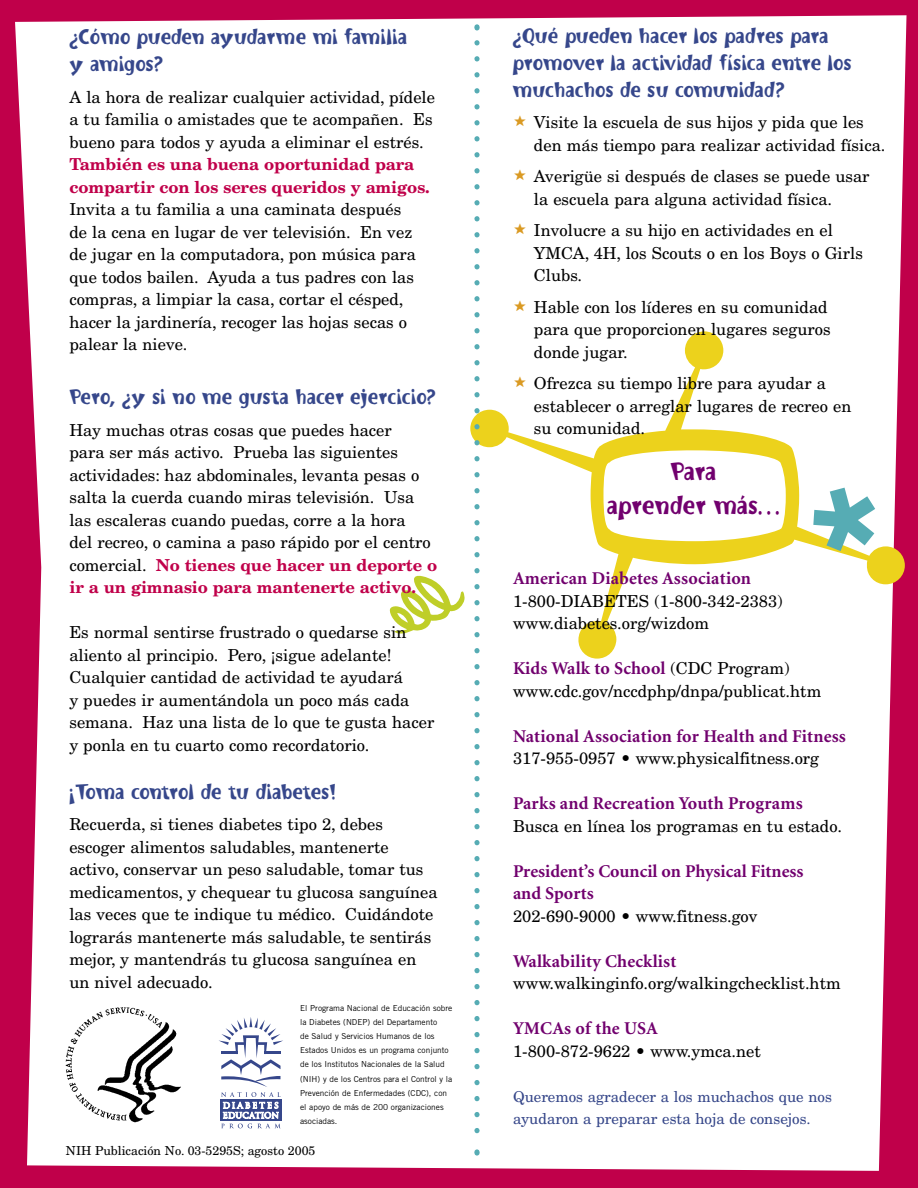
<style>
.page{position:relative;width:918px;height:1188px;background:#c0004a}
.page>*{position:absolute;margin:0;border:0;box-sizing:border-box;transform-origin:0 0}
.subheads{font:28.65px/34px "Burweed ICG";letter-spacing:.015em;color:#71006e;text-align:center}
.subheads-2{font:24px/27px "Burweed ICG";letter-spacing:.015em;color:#36478b}
.paragraph_text{font:700 18px/22.5px "Minion";letter-spacing:.01em;color:#71006e}
.paragraph_text-2{font:16.5px/22.5px "New Century Schlbk";color:#000}
.Bullets{font:16.5px/22.5px "New Century Schlbk";color:#000}
.t1{font:15px/22.5px "New Century Schlbk";color:#354689}
.paragraph_text-3{font:12.3px "New Century Schlbk";color:#000}
.t2{font:8.25px/14.2px "Trade Gothic";color:#000}
.s1{font-weight:700;color:#c0004a}
.s2{font-family:"New Century Schlbk";font-weight:400;font-size:16.5px;color:#000}
</style>
<div class="page">
<div style="left:15px;top:15px;width:892px;height:1156px;background:#fff"></div>
<img style="left:66px;top:1007px;width:119px;height:117px">
<svg style="left:219px;top:1017px;width:64px;height:111px;background:#cbcfe0"></svg>
<svg style="left:474px;top:43px;width:6px;height:1112px;background:#d9ecee"></svg>
<div style="left:385px;top:571px;width:82px;height:75px;background:#fff"></div>
<div style="left:471px;top:327px;width:434px;height:332px;background:#fff"></div>
<svg style="left:514px;top:115px;width:12px;height:11px"></svg>
<svg style="left:514px;top:169px;width:12px;height:11px"></svg>
<svg style="left:514px;top:223px;width:12px;height:11px"></svg>
<svg style="left:514px;top:300px;width:12px;height:11px"></svg>
<svg style="left:514px;top:376px;width:12px;height:11px"></svg>
<div style="left:806px;top:480px;width:78px;height:77px;background:#fff"></div>
<p class="subheads-2" style="left:69px;top:24px;width:339px">¿Cómo pueden ayudarme mi familia y amigos?</p>
<p class="paragraph_text-2" style="left:69px;top:85px;width:367px">A la hora de realizar cualquier actividad, pídele a tu familia o amistades que te acompañen. Es bueno para todos y ayuda a eliminar el estrés.<br><span class="s1">También es una buena oportunidad para compartir con los seres queridos y amigos.<br></span>Invita a tu familia a una caminata después<br>de la cena en lugar de ver televisión. En vez<br>de jugar en la computadora, pon música para que todos bailen. Ayuda a tus padres con las compras, a limpiar la casa, cortar el césped, hacer la jardinería, recoger las hojas secas o palear la nieve.</p>
<p class="subheads-2" style="left:69px;top:384px;width:368px">Pero, ¿y si no me gusta hacer ejercicio?</p>
<p class="paragraph_text-2" style="left:69px;top:418px;width:369px">Hay muchas otras cosas que puedes hacer<br>para ser más activo. Prueba las siguientes actividades: haz abdominales, levanta pesas o salta la cuerda cuando miras televisión. Usa las escaleras cuando puedas, corre a la hora<br>del recreo, o camina a paso rápido por el centro comercial. <span class="s1">No tienes que hacer un deporte o ir a un gimnasio para mantenerte activo.</span></p>
<p class="paragraph_text-2" style="left:69px;top:621px;width:366px">Es normal sentirse frustrado o quedarse sin aliento al principio. Pero, ¡sigue adelante!<br>Cualquier cantidad de actividad te ayudará<br>y puedes ir aumentándola un poco más cada semana. Haz una lista de lo que te gusta hacer y ponla en tu cuarto como recordatorio.</p>
<p class="subheads-2" style="left:69px;top:778px;width:268px">¡Toma control de tu diabetes!</p>
<p class="paragraph_text-2" style="left:69px;top:813px;width:370px">Recuerda, si tienes diabetes tipo 2, debes escoger alimentos saludables, mantenerte activo, conservar un peso saludable, tomar tus medicamentos, y chequear tu glucosa sanguínea las veces que te indique tu médico. Cuidándote lograrás mantenerte más saludable, te sentirás mejor, y mantendrás tu glucosa sanguínea en un nivel adecuado.</p>
<p class="t2" style="left:300px;top:1000px;width:154px">El Programa Nacional de Educación sobre la Diabetes (NDEP) del Departamento<br>de Salud y Servicios Humanos de los Estados Unidos es un programa conjunto de los Institutos Nacionales de la Salud (NIH) y de los Centros para el Control y la Prevención de Enfermedades (CDC), con el apoyo de más de 200 organizaciones asociadas.</p>
<p class="paragraph_text-3" style="left:66px;top:1143px;width:251px">NIH Publicación No. 03-5295S; agosto 2005</p>
<p class="subheads-2" style="left:513px;top:22px;width:340px">¿Qué pueden hacer los padres para promover la actividad física entre los muchachos de su comunidad?</p>
<p class="Bullets" style="left:534px;top:111px;width:353px">Visite la escuela de sus hijos y pida que les den más tiempo para realizar actividad física.</p>
<p class="Bullets" style="left:534px;top:165px;width:337px">Averigüe si después de clases se puede usar la escuela para alguna actividad física.</p>
<p class="Bullets" style="left:534px;top:219px;width:331px">Involucre a su hijo en actividades en el<br>YMCA, 4H, los Scouts o en los Boys o Girls<br>Clubs.</p>
<p class="Bullets" style="left:534px;top:295px;width:298px">Hable con los líderes en su comunidad para que proporcionen lugares seguros donde jugar.</p>
<p class="Bullets" style="left:534px;top:372px;width:319px">Ofrezca su tiempo libre para ayudar a establecer o arreglar lugares de recreo en su comunidad.</p>
<p class="subheads" style="left:607px;top:454px;width:174px">Para<br>aprender más…</p>
<p class="paragraph_text" style="left:513px;top:568px;width:240px">American Diabetes Association</p>
<p class="paragraph_text-2" style="left:513px;top:590px;width:271px">1-800-DIABETES (1-800-342-2383)</p>
<p class="paragraph_text-2" style="left:513px;top:612px;width:198px">www.diabetes.org/wizdom</p>
<p class="paragraph_text" style="left:513px;top:658px;width:278px">Kids Walk to School <span class="s2">(CDC Program)</span></p>
<p class="paragraph_text-2" style="left:513px;top:680px;width:310px">www.cdc.gov/nccdphp/dnpa/publicat.htm</p>
<p class="paragraph_text" style="left:513px;top:725px;width:334px">National Association for Health and Fitness</p>
<p class="paragraph_text-2" style="left:513px;top:747px;width:308px">317-955-0957 • www.physicalfitness.org</p>
<p class="paragraph_text" style="left:513px;top:793px;width:291px">Parks and Recreation Youth Programs</p>
<p class="paragraph_text-2" style="left:513px;top:815px;width:331px">Busca en línea los programas en tu estado.</p>
<p class="paragraph_text" style="left:513px;top:860px;width:292px">President’s Council on Physical Fitness and Sports</p>
<p class="paragraph_text-2" style="left:513px;top:905px;width:246px">202-690-9000 • www.fitness.gov</p>
<p class="paragraph_text" style="left:513px;top:950px;width:165px">Walkability Checklist</p>
<p class="paragraph_text-2" style="left:513px;top:972px;width:329px">www.walkinginfo.org/walkingchecklist.htm</p>
<p class="paragraph_text" style="left:513px;top:1018px;width:147px">YMCAs of the USA</p>
<p class="paragraph_text-2" style="left:513px;top:1040px;width:249px">1-800-872-9622 • www.ymca.net</p>
<p class="t1" style="left:513px;top:1085px;width:320px">Queremos agradecer a los muchachos que nos ayudaron a preparar esta hoja de consejos.</p>
</div>
